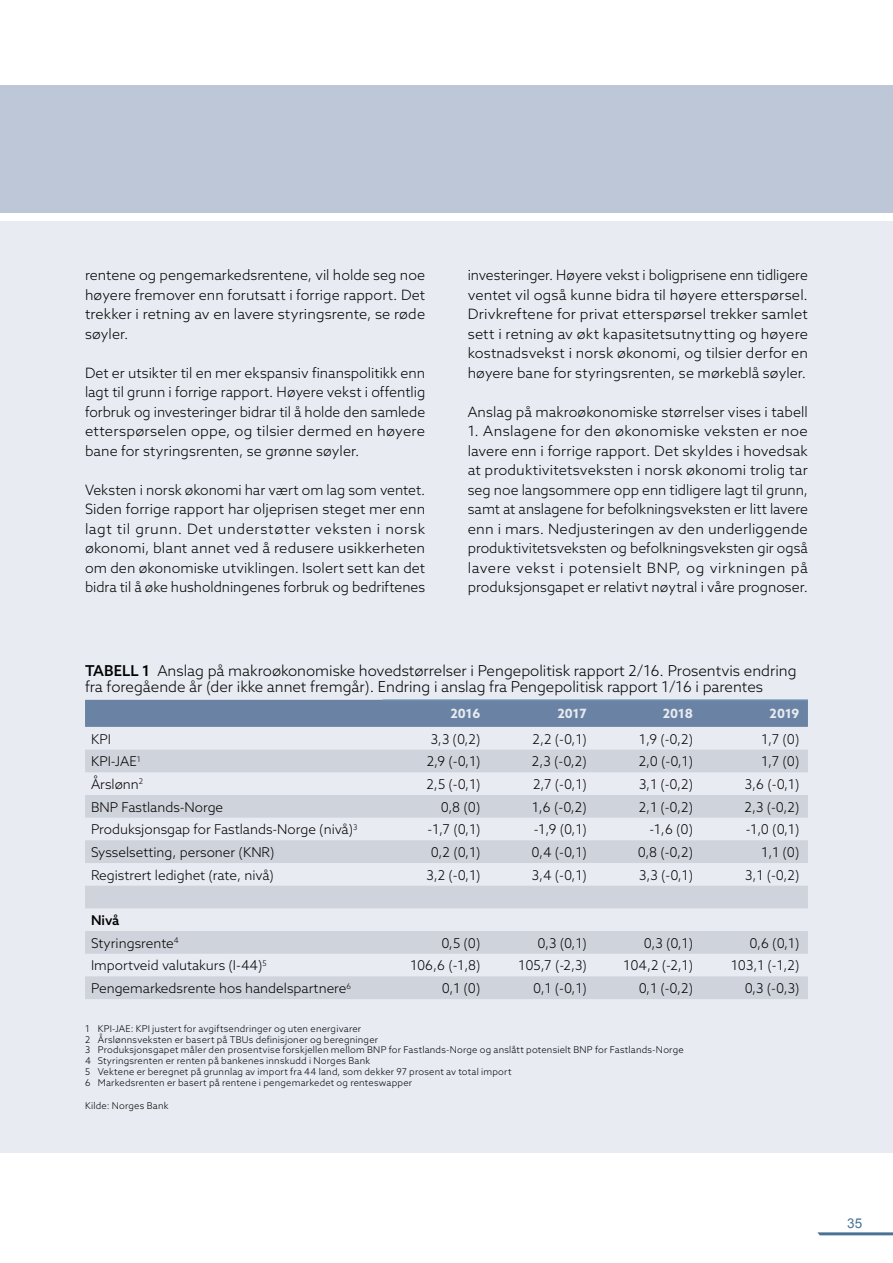
<style>
.page{position:relative;width:893px;height:1263px;background:#fff}
.page>*{position:absolute;margin:0;border:0;box-sizing:border-box;transform-origin:0 0}
.t1{font:300 15px/15.8px "Azo Sans";color:#000}
.t2{font:300 14.25px/19.5px "Azo Sans";letter-spacing:.005em;color:#000;text-align:justify}
.t3{font:300 13.5px/22.6px "Azo Sans";color:#000}
.t4{font:13.5px "Arial";color:#4a7296}
.t5{font:700 12.75px "Azo Sans";color:#fff}
.t6{font:300 9.3px/10.8px "Azo Sans";letter-spacing:.02em;color:#000}
.s1{font-weight:500}
</style>
<div class="page">
<svg style="left:817px;top:1232px;width:76px;height:3px"></svg>
<div style="left:0;top:85px;width:893px;height:128px;background:#bdc7d7"></div>
<div style="left:0;top:221px;width:893px;height:931px;background:#e8ebf2"></div>
<div style="left:85px;top:700px;width:723px;height:27px;background:#6a83a4"></div>
<svg style="left:85px;top:750px;width:723px;height:249px;fill:#cfd3dc"></svg>
<hr style="left:383px;top:699px;width:106px;height:1px;background:#8eb4cc">
<hr style="left:489px;top:699px;width:106px;height:1px;background:#8eb4cc">
<hr style="left:595px;top:699px;width:107px;height:1px;background:#8eb4cc">
<hr style="left:702px;top:699px;width:106px;height:1px;background:#8eb4cc">
<p class="t2" style="left:85px;top:265px;width:342px">rentene og pengemarkedsrentene, vil holde seg noe høyere fremover enn forutsatt i forrige rapport. Det trekker i retning av en lavere styringsrente, se røde søyler.</p>
<p class="t2" style="left:85px;top:363px;width:342px">Det er utsikter til en mer ekspansiv finanspolitikk enn lagt til grunn i forrige rapport. Høyere vekst i offentlig forbruk og investeringer bidrar til å holde den samlede etterspørselen oppe, og tilsier dermed en høyere bane for styringsrenten, se grønne søyler.</p>
<p class="t2" style="left:85px;top:480px;width:342px">Veksten i norsk økonomi har vært om lag som ventet.<br>Siden forrige rapport har oljeprisen steget mer enn lagt til grunn. Det understøtter veksten i norsk økonomi, blant annet ved å redusere usikkerheten om den økonomiske utviklingen. Isolert sett kan det bidra til å øke husholdningenes forbruk og bedriftenes</p>
<p class="t2" style="left:468px;top:265px;width:342px">investeringer. Høyere vekst i boligprisene enn tidligere ventet vil også kunne bidra til høyere etterspørsel.<br>Drivkreftene for privat etterspørsel trekker samlet sett i retning av økt kapasitetsutnytting og høyere kostnadsvekst i norsk økonomi, og tilsier derfor en høyere bane for styringsrenten, se mørkeblå søyler.</p>
<p class="t2" style="left:468px;top:402px;width:342px">Anslag på makroøkonomiske størrelser vises i tabell</p>
<p class="t2" style="left:468px;top:421px;width:342px">1. Anslagene for den økonomiske veksten er noe lavere enn i forrige rapport. Det skyldes i hovedsak at produktivitetsveksten i norsk økonomi trolig tar seg noe langsommere opp enn tidligere lagt til grunn, samt at anslagene for befolkningsveksten er litt lavere enn i mars. Nedjusteringen av den underliggende produktivitetsveksten og befolkningsveksten gir også lavere vekst i potensielt BNP, og virkningen på produksjonsgapet er relativt nøytral i våre prognoser.</p>
<p class="t1" style="left:85px;top:662px;width:713px"><span class="s1">TABELL 1</span> Anslag på makroøkonomiske hovedstørrelser i Pengepolitisk rapport 2/16. Prosentvis endring fra foregående år (der ikke annet fremgår). Endring i anslag fra Pengepolitisk rapport 1/16 i parentes</p>
<p class="t5" style="left:450px;top:705px;width:32px">2016</p>
<p class="t5" style="left:558px;top:705px;width:31px">2017</p>
<p class="t5" style="left:663px;top:705px;width:32px">2018</p>
<p class="t5" style="left:770px;top:705px;width:31px">2019</p>
<p class="t3" style="left:91px;top:727px;width:21px">KPI</p>
<p class="t3" style="left:431px;top:727px;width:51px">3,3 (0,2)</p>
<p class="t3" style="left:532px;top:727px;width:56px">2,2 (-0,1)</p>
<p class="t3" style="left:639px;top:727px;width:55px">1,9 (-0,2)</p>
<p class="t3" style="left:761px;top:727px;width:39px">1,7 (0)</p>
<p class="t3" style="left:91px;top:750px;width:51px">KPI-JAE<sup>1</sup></p>
<p class="t3" style="left:427px;top:750px;width:55px">2,9 (-0,1)</p>
<p class="t3" style="left:532px;top:750px;width:56px">2,3 (-0,2)</p>
<p class="t3" style="left:639px;top:750px;width:56px">2,0 (-0,1)</p>
<p class="t3" style="left:761px;top:750px;width:39px">1,7 (0)</p>
<p class="t3" style="left:91px;top:773px;width:54px">Årslønn<sup>2</sup></p>
<p class="t3" style="left:426px;top:773px;width:56px">2,5 (-0,1)</p>
<p class="t3" style="left:533px;top:773px;width:55px">2,7 (-0,1)</p>
<p class="t3" style="left:639px;top:773px;width:56px">3,1 (-0,2)</p>
<p class="t3" style="left:745px;top:773px;width:56px">3,6 (-0,1)</p>
<p class="t3" style="left:91px;top:795px;width:134px">BNP Fastlands-Norge</p>
<p class="t3" style="left:441px;top:795px;width:41px">0,8 (0)</p>
<p class="t3" style="left:532px;top:795px;width:56px">1,6 (-0,2)</p>
<p class="t3" style="left:639px;top:795px;width:56px">2,1 (-0,2)</p>
<p class="t3" style="left:745px;top:795px;width:56px">2,3 (-0,2)</p>
<p class="t3" style="left:91px;top:818px;width:268px">Produksjonsgap for Fastlands-Norge (nivå)<sup>3</sup></p>
<p class="t3" style="left:427px;top:818px;width:54px">-1,7 (0,1)</p>
<p class="t3" style="left:534px;top:818px;width:55px">-1,9 (0,1)</p>
<p class="t3" style="left:649px;top:818px;width:45px">-1,6 (0)</p>
<p class="t3" style="left:746px;top:818px;width:55px">-1,0 (0,1)</p>
<p class="t3" style="left:91px;top:841px;width:185px">Sysselsetting, personer (KNR)</p>
<p class="t3" style="left:431px;top:841px;width:51px">0,2 (0,1)</p>
<p class="t3" style="left:531px;top:841px;width:57px">0,4 (-0,1)</p>
<p class="t3" style="left:638px;top:841px;width:57px">0,8 (-0,2)</p>
<p class="t3" style="left:762px;top:841px;width:39px">1,1 (0)</p>
<p class="t3" style="left:91px;top:863px;width:184px">Registrert ledighet (rate, nivå)</p>
<p class="t3" style="left:426px;top:863px;width:56px">3,2 (-0,1)</p>
<p class="t3" style="left:532px;top:863px;width:57px">3,4 (-0,1)</p>
<p class="t3" style="left:639px;top:863px;width:55px">3,3 (-0,1)</p>
<p class="t3" style="left:745px;top:863px;width:56px">3,1 (-0,2)</p>
<p class="t3" style="left:91px;top:909px;width:89px"><span class="s1">NIVÅ<br></span>Styringsrente<sup>4</sup></p>
<p class="t3" style="left:441px;top:931px;width:41px">0,5 (0)</p>
<p class="t3" style="left:537px;top:931px;width:51px">0,3 (0,1)</p>
<p class="t3" style="left:644px;top:931px;width:51px">0,3 (0,1)</p>
<p class="t3" style="left:749px;top:931px;width:51px">0,6 (0,1)</p>
<p class="t3" style="left:91px;top:954px;width:177px">Importveid valutakurs (I-44)<sup>5</sup></p>
<p class="t3" style="left:410px;top:954px;width:72px">106,6 (-1,8)</p>
<p class="t3" style="left:519px;top:954px;width:70px">105,7 (-2,3)</p>
<p class="t3" style="left:624px;top:954px;width:71px">104,2 (-2,1)</p>
<p class="t3" style="left:731px;top:954px;width:70px">103,1 (-1,2)</p>
<p class="t3" style="left:91px;top:977px;width:262px">Pengemarkedsrente hos handelspartnere<sup>6</sup></p>
<p class="t3" style="left:442px;top:977px;width:40px">0,1 (0)</p>
<p class="t3" style="left:533px;top:977px;width:55px">0,1 (-0,1)</p>
<p class="t3" style="left:639px;top:977px;width:56px">0,1 (-0,2)</p>
<p class="t3" style="left:745px;top:977px;width:56px">0,3 (-0,3)</p>
<p class="t6" style="left:85px;top:1023px;width:600px">1 KPI-JAE: KPI justert for avgiftsendringer og uten energivarer<br>2 Årslønnsveksten er basert på TBUs definisjoner og beregninger<br>3 Produksjonsgapet måler den prosentvise forskjellen mellom BNP for Fastlands-Norge og anslått potensielt BNP for Fastlands-Norge 4 Styringsrenten er renten på bankenes innskudd i Norges Bank<br>5 Vektene er beregnet på grunnlag av import fra 44 land, som dekker 97 prosent av total import<br>6 Markedsrenten er basert på rentene i pengemarkedet og renteswapper</p>
<p class="t6" style="left:85px;top:1100px;width:85px">Kilde: Norges Bank</p>
<p class="t4" style="left:847px;top:1214px;width:17px">35</p>
</div>
